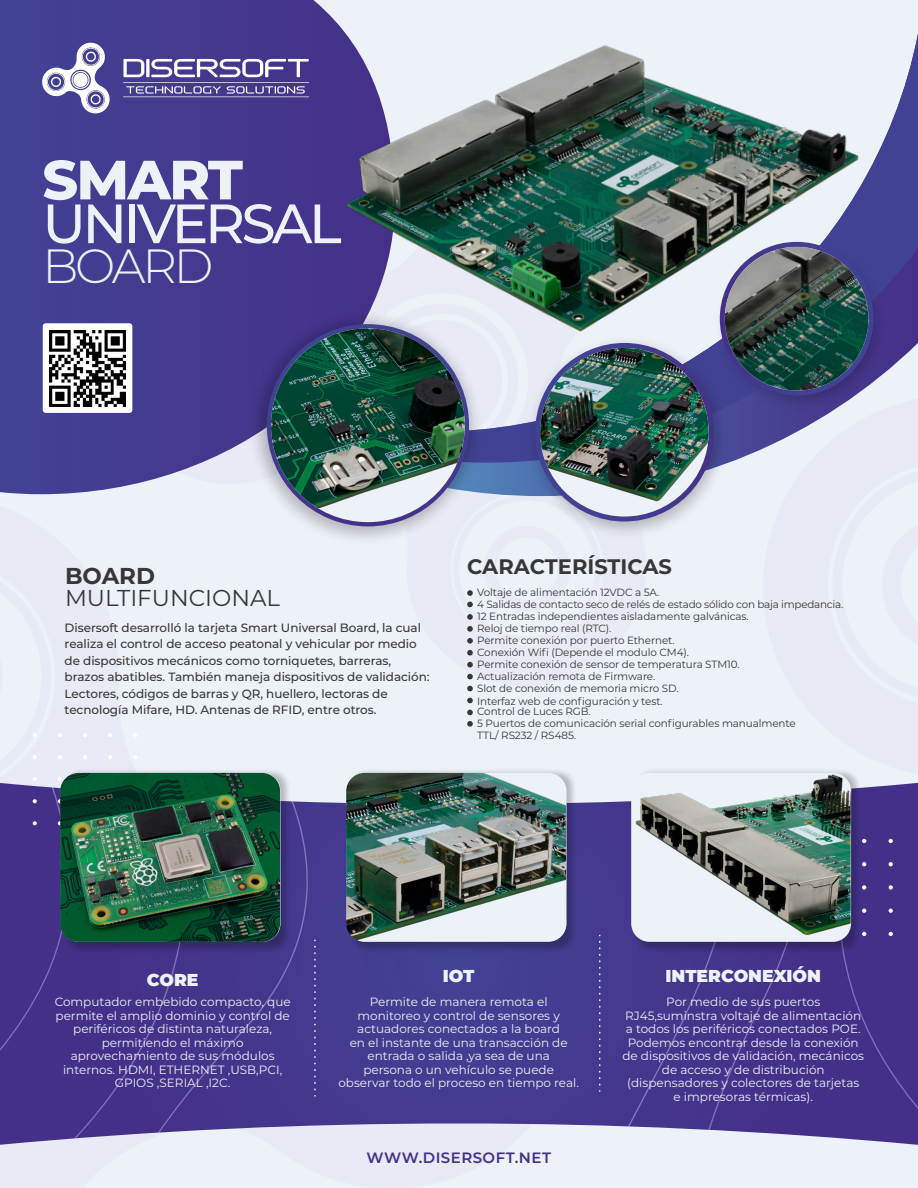
<style>
.page{position:relative;width:918px;height:1188px;background:#edf1f8}
.page>*{position:absolute;margin:0;border:0;box-sizing:border-box;transform-origin:0 0}
.t1{font:500 55.2px "Montserrat";letter-spacing:-.065em;color:#edf1f8}
.t2{font:800 55.2px "Montserrat";letter-spacing:-.03em;color:#edf1f8}
.t3{font:300 48px "Montserrat";letter-spacing:-.065em;color:#edf1f8}
.t4{font:22.95px "Montserrat";color:#363737}
.t5{font:700 22.95px "Montserrat";color:#363737}
.t6{font:700 21px "Montserrat";color:#363737}
.t7{font:900 17.25px "Montserrat";color:#edf1f8}
.t8{font:600 15px "Montserrat";letter-spacing:.03em;color:#443088}
.t9{font:12px/13.5px "Montserrat";color:#edf1f8;text-align:center}
.t10{font:500 12px/16.5px "Montserrat";letter-spacing:-.005em;color:#363737}
.t11{font:10.5px/11.9px "Montserrat";letter-spacing:-.01em;color:#363737}
</style>
<div class="page">
<svg style="left:876px;top:34px;width:42px;height:165px"></svg>
<div style="left:0;top:0;width:341px;height:494px;background:#443b8f"></div>
<svg style="left:40px;top:41px;width:72px;height:74px;background:#8380b6"></svg>
<svg style="left:123px;top:59px;width:186px;height:39px;background:#786fad"></svg>
<div style="left:375px;top:1097px;width:79px;height:28px;background:#443a8f"></div>
<div style="left:454px;top:1002px;width:121px;height:123px;background:#443c90"></div>
<svg style="left:575px;top:783px;width:343px;height:362px;background:#524394"></svg>
<div style="left:0;top:783px;width:43px;height:362px;background:#443089"></div>
<svg style="left:43px;top:1002px;width:265px;height:139px;background:#4f3f91"></svg>
<div style="left:314px;top:1002px;width:156px;height:95px;background:#433c90"></div>
<svg style="left:599px;top:1002px;width:1px;height:90px"></svg>
<img style="left:339px;top:771px;width:246px;height:231px">
<img style="left:346px;top:773px;width:220px;height:169px">
<img style="left:14px;top:733px;width:325px;height:269px">
<img style="left:60px;top:773px;width:220px;height:169px">
<img style="left:585px;top:771px;width:325px;height:231px">
<img style="left:631px;top:773px;width:220px;height:169px">
<svg style="left:467px;top:662px;width:6px;height:5px"></svg>
<svg style="left:467px;top:674px;width:6px;height:5px"></svg>
<svg style="left:467px;top:686px;width:6px;height:5px"></svg>
<svg style="left:467px;top:710px;width:6px;height:5px"></svg>
<svg style="left:467px;top:698px;width:6px;height:5px"></svg>
<svg style="left:467px;top:721px;width:6px;height:6px"></svg>
<svg style="left:467px;top:590px;width:6px;height:66px"></svg>
<svg style="left:43px;top:323px;width:89px;height:90px;background:#eeeef0"></svg>
<img style="left:50px;top:330px;width:76px;height:76px">
<img style="left:329px;top:27px;width:547px;height:267px">
<img style="left:206px;top:269px;width:319px;height:270px">
<svg style="left:267px;top:324px;width:202px;height:202px;background:#464091"></svg>
<img style="left:271px;top:328px;width:194px;height:194px;border-radius:97px">
<img style="left:483px;top:294px;width:267px;height:245px">
<svg style="left:535px;top:343px;width:179px;height:179px;background:#4b4794"></svg>
<img style="left:540px;top:348px;width:169px;height:169px;border-radius:84px">
<img style="left:674px;top:199px;width:244px;height:255px">
<svg style="left:720px;top:242px;width:153px;height:154px;background:#474090"></svg>
<img style="left:725px;top:247px;width:143px;height:144px;border-radius:72px">
<h1 class="t2" style="left:42px;top:139px;width:202px">SMART</h1>
<h1 class="t1" style="left:42px;top:185px;width:301px">UNIVERSAL</h1>
<h2 class="t3" style="left:42px;top:233px;width:173px">BOARD</h2>
<h3 class="t5" style="left:65px;top:559px;width:92px">BOARD</h3>
<h3 class="t4" style="left:65px;top:583px;width:217px">MULTIFUNCIONAL</h3>
<p class="t10" style="left:65px;top:619px;width:367px">Disersoft desarrolló la tarjeta Smart Universal Board, la cual realiza el control de acceso peatonal y vehicular por medio de dispositivos mecánicos como torniquetes, barreras, brazos abatibles. También maneja dispositivos de validación:<br>Lectores, códigos de barras y QR, huellero, lectoras de tecnología Mifare, HD. Antenas de RFID, entre otros.</p>
<h3 class="t6" style="left:467px;top:552px;width:206px">CARACTERÍSTICAS</h3>
<p class="t11" style="left:477px;top:586px;width:184px">Voltaje de alimentación 12VDC a 5A.</p>
<p class="t11" style="left:477px;top:610px;width:273px">12 Entradas independientes aisladamente galvánicas.<br>Reloj de tiempo real (RTC).<br>Permite conexión por puerto Ethernet.<br>Conexión Wifi (Depende el modulo CM4).<br>Permite conexión de sensor de temperatura STM10.<br>Actualización remota de Firmware.<br>Slot de conexión de memoria micro SD.</p>
<p class="t11" style="left:477px;top:705px;width:115px">Control de Luces RGB.</p>
<p class="t11" style="left:477px;top:598px;width:368px">4 Salidas de contacto seco de relés de estado sólido con baja impedancia.</p>
<p class="t11" style="left:477px;top:690px;width:320px;line-height:22.5px">Interfaz web de configuración y test.<br>5 Puertos de comunicación serial configurables manualmente</p>
<p class="t11" style="left:477px;top:729px;width:100px">TTL/ RS232 / RS485.</p>
<h3 class="t7" style="left:147px;top:967px;width:53px">CORE</h3>
<h3 class="t7" style="left:665px;top:963px;width:157px">INTERCONEXIÓN</h3>
<h3 class="t7" style="left:443px;top:963px;width:33px">IOT</h3>
<p class="t9" style="left:55px;top:995px;width:238px">Computador embebido compacto, que permite el amplio dominio y control de periféricos de distinta naturaleza, permitiendo el máximo aprovechamiento de sus módulos internos. HDMI, ETHERNET ,USB,PCI,<br>GPIOS ,SERIAL ,I2C.</p>
<p class="t9" style="left:338px;top:995px;width:242px">Permite de manera remota el monitoreo y control de sensores y actuadores conectados a la board<br>en el instante de una transacción de entrada o salida ,ya sea de una<br>persona o un vehículo se puede observar todo el proceso en tiempo real.</p>
<p class="t9" style="left:622px;top:995px;width:243px">Por medio de sus puertos RJ45,suminstra voltaje de alimentación a todos los periféricos conectados POE.<br>Podemos encontrar desde la conexión de dispositivos de validación, mecánicos de acceso y de distribución (dispensadores y colectores de tarjetas e impresoras térmicas).</p>
<p class="t8" style="left:367px;top:1147px;width:186px">WWW.DISERSOFT.NET</p>
</div>
